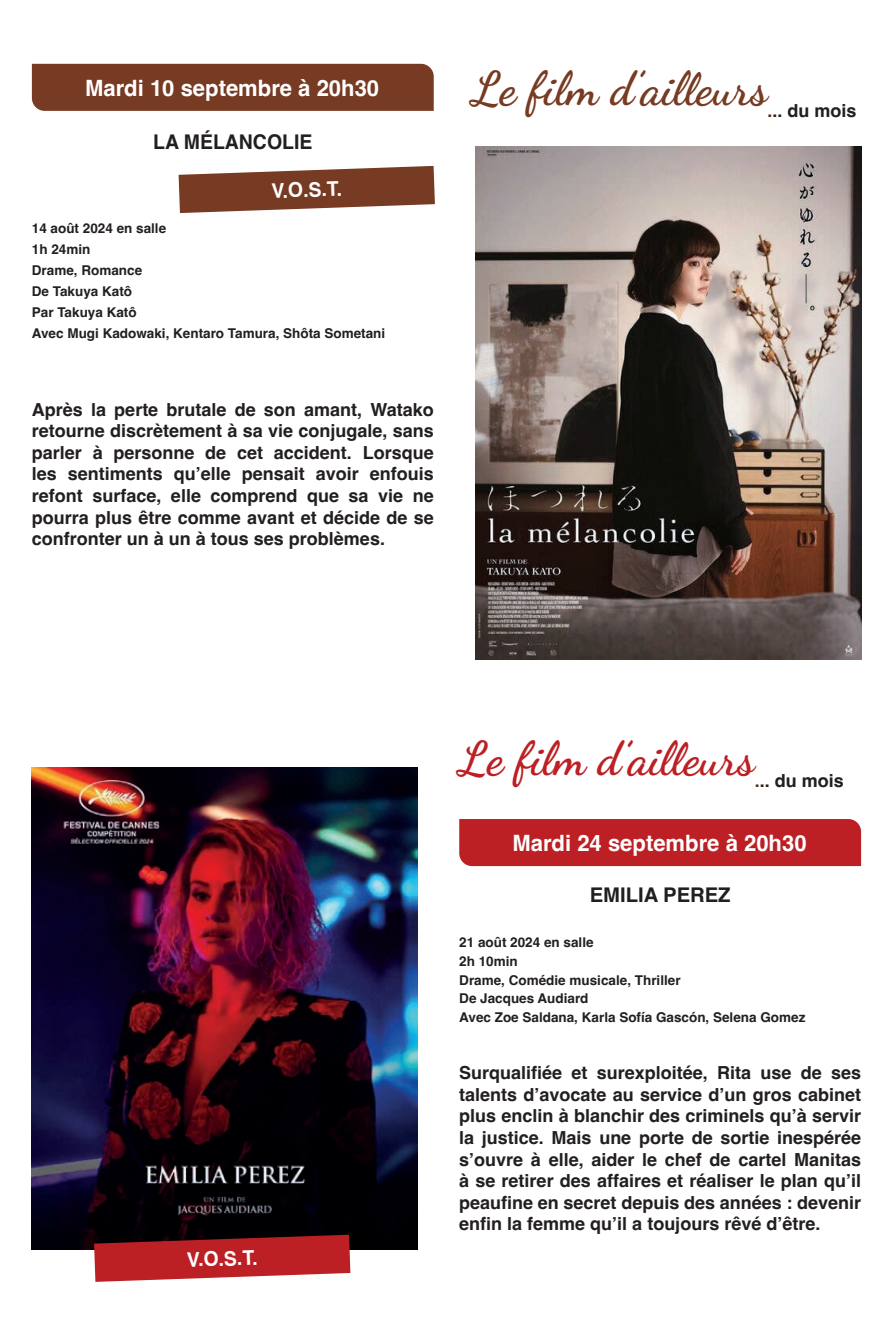
<style>
.page{position:relative;width:893px;height:1340px;background:#fff}
.page>*{position:absolute;margin:0;border:0;box-sizing:border-box;transform-origin:0 0}
.t1{font:700 47.25px "Dancing Script";color:#773a22}
.t2{font:700 47.25px "Dancing Script";color:#bc2024}
.t3{font:700 22.5px "Helvetica";color:#fff}
.t4{font:700 20.25px "Helvetica";color:#fff;scale:.96 1}
.t5{font:700 20.25px "Helvetica";color:#231f20;scale:.96 1}
.t6{font:700 20.25px "Helvetica";color:#231f20}
.t7{font:700 18px/21.6px "Helvetica";color:#231f20;text-align:justify}
.t8{font:700 13.5px/20.9px "Helvetica";color:#231f20}
.s1{color:#582c18}
</style>
<div class="page">
<div style="left:32px;top:64px;width:402px;height:47px;background:#773a22"></div>
<img style="left:476px;top:146px;width:385px;height:513px">
<svg style="left:179px;top:166px;width:256px;height:47px"></svg>
<div style="left:459px;top:819px;width:402px;height:47px;background:#bc2024"></div>
<img style="left:32px;top:767px;width:385px;height:481px">
<svg style="left:94px;top:1234px;width:256px;height:47px;background:#ac2e31"></svg>
<p class="t3" style="left:85px;top:74px;width:296px">Mardi 10 septembre à 20h30</p>
<p class="t5" style="left:153px;top:130px;width:167px">LA MÉLANCOLIE</p>
<p class="t4" style="left:271px;top:178px;width:75px;rotate:-2deg">V.O.S.T.</p>
<p class="t8" style="left:32px;top:220px;width:355px">14 août 2024 en salle<br>1h 24min<br>Drame, Romance<br>De Takuya Katô<br>Par Takuya Katô<br>Avec Mugi Kadowaki, Kentaro Tamura, Shôta Sometani</p>
<p class="t7" style="left:32px;top:400px;width:403px">Après la perte brutale de son amant, Watako retourne discrètement à sa vie conjugale, sans parler à personne de cet accident. Lorsque les sentiments qu’elle pensait avoir enfouis refont surface, elle comprend que sa vie ne pourra plus être comme avant et décide de se confronter un à un à tous ses problèmes.</p>
<h1 class="t1" style="left:472px;top:59px;width:297px">Le film d’ailleurs</h1>
<p class="t7" style="left:768px;top:102px;width:91px"><span class="s1">.</span>.. du mois</p>
<p class="t4" style="left:187px;top:1247px;width:75px;rotate:-2deg">V.O.S.T.</p>
<h1 class="t2" style="left:459px;top:729px;width:297px">Le film d’ailleurs</h1>
<p class="t7" style="left:755px;top:772px;width:91px"><span class="s1">.</span>.. du mois</p>
<p class="t3" style="left:512px;top:829px;width:296px">Mardi 24 septembre à 20h30</p>
<p class="t6" style="left:590px;top:882px;width:143px">EMILIA PEREZ</p>
<p class="t8" style="left:459px;top:934px;width:348px;line-height:18.7px">21 août 2024 en salle<br>2h 10min<br>Drame, Comédie musicale, Thriller<br>De Jacques Audiard<br>Avec Zoe Saldana, Karla Sofía Gascón, Selena Gomez</p>
<p class="t7" style="left:459px;top:1063px;width:403px">Surqualifiée et surexploitée, Rita use de ses talents d’avocate au service d’un gros cabinet plus enclin à blanchir des criminels qu’à servir la justice. Mais une porte de sortie inespérée s’ouvre à elle, aider le chef de cartel Manitas à se retirer des affaires et réaliser le plan qu’il peaufine en secret depuis des années : devenir enfin la femme qu’il a toujours rêvé d’être.</p>
</div>
